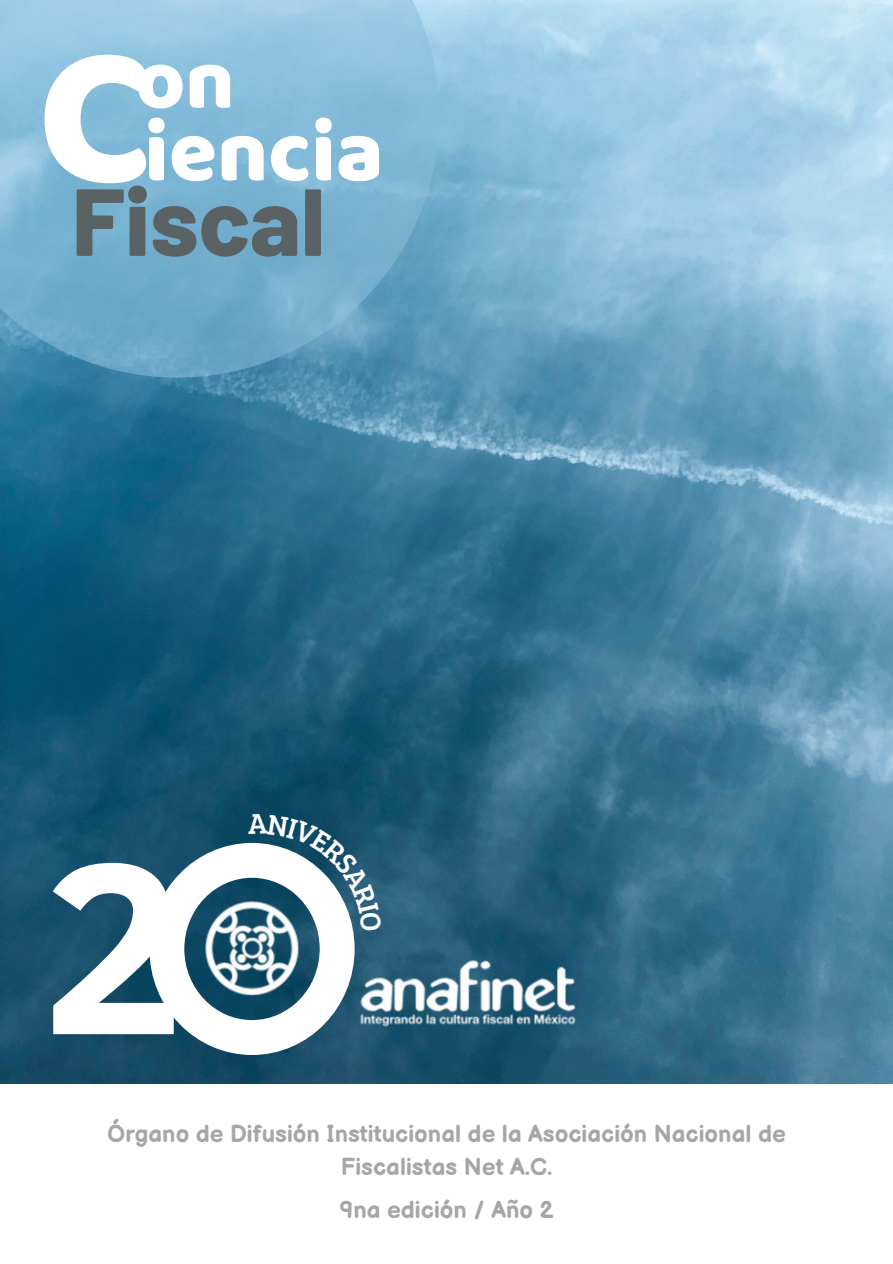
<style>
.page{position:relative;width:893px;height:1264px;background:#fff}
.page>*{position:absolute;margin:0;border:0;box-sizing:border-box;transform-origin:0 0}
.t1{font:700 248.1px "Clear Sans";color:#fff}
.t2{font:199.8px "Baloo";color:#fff}
.t3{font:800 94.95px "Barlow";color:#5a6264}
.t4{font:87.75px "Baloo";color:#fff}
.t5{font:84.75px "Baloo";color:#fff}
.t6{font:700 24px/32.7px "Balsamiq Sans";color:#a6a6a6;text-align:center}
</style>
<div class="page">
<img style="left:0;top:0;width:892px;height:1083px">
<svg style="left:0;top:0;width:439px;height:377px"></svg>
<img style="left:382px;top:954px;width:193px;height:94px">
<svg style="left:149px;top:814px;width:233px;height:240px"></svg>
<p class="t2" style="left:38px;top:-6px;width:116px">C</p>
<p class="t5" style="left:135px;top:28px;width:101px">on</p>
<p class="t4" style="left:144px;top:98px;width:241px">iencia</p>
<p class="t3" style="left:72px;top:161px;width:255px">Fiscal</p>
<p class="t1" style="left:40px;top:766px;width:147px">2</p>
<p class="t6" style="left:108px;top:1118px;width:679px">Órgano de Difusión Institucional de la Asociación Nacional de<br>Fiscalistas Net A.C.</p>
<p class="t6" style="left:339px;top:1194px;width:216px">9na edición / Año 2</p>
</div>
